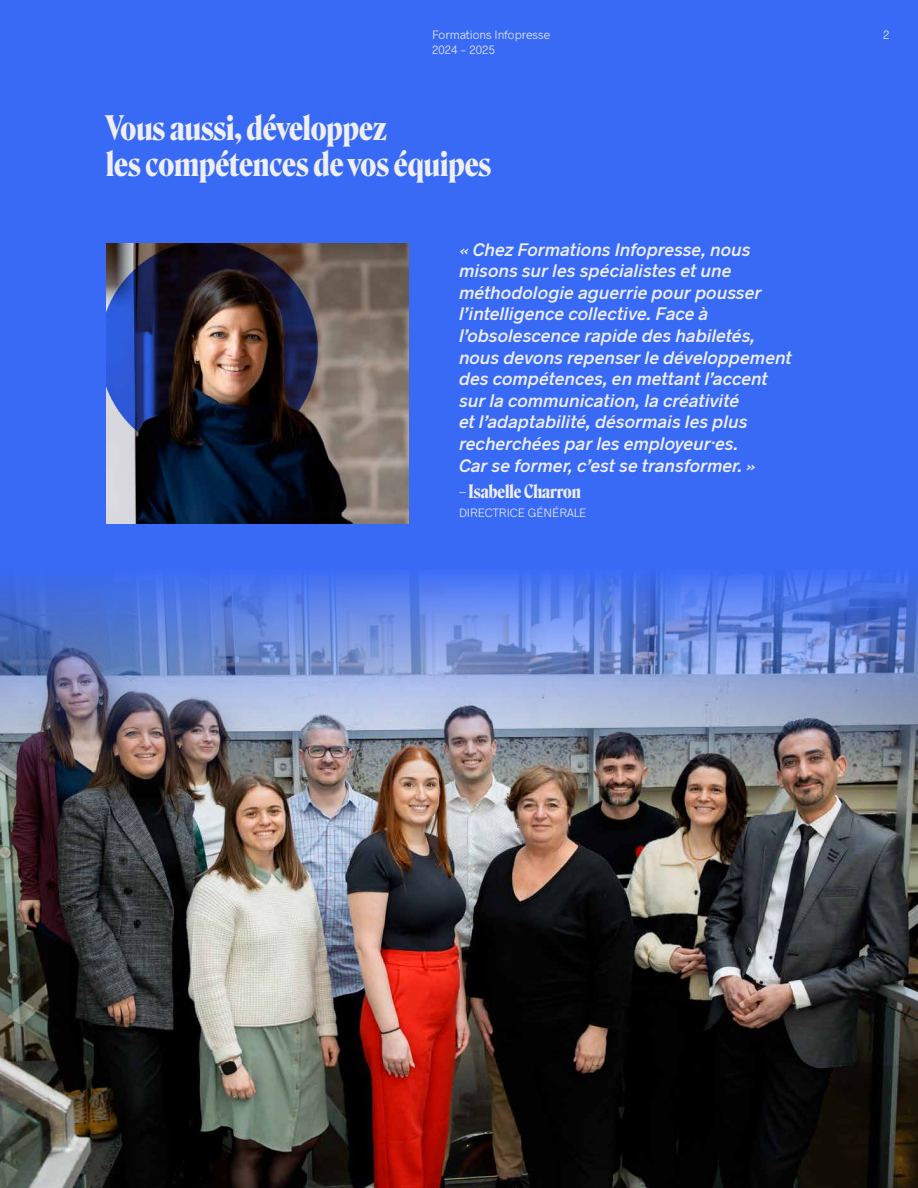
<style>
.page{position:relative;width:918px;height:1188px;background:#386af6}
.page>*{position:absolute;margin:0;border:0;box-sizing:border-box;transform-origin:0 0}
.t1{font:700 33px/36px "Roslindale Display Condensed";color:#efefef}
.t2{font:italic 600 18px/21.6px "Radnika";color:#efefef}
.t3{font:700 18px "Roslindale Display Condensed";color:#efefef}
.t4{font:300 12px "Radnika";color:#efefef}
</style>
<div class="page">
<img style="left:0;top:572px;width:918px;height:616px">
<img style="left:106px;top:243px;width:303px;height:281px">
<p class="t4" style="left:432px;top:27px;width:120px">Formations Infopresse</p>
<p class="t4" style="left:883px;top:27px;width:8px">2</p>
<p class="t4" style="left:432px;top:41px;width:64px">2024 - 2025</p>
<h1 class="t1" style="left:106px;top:108px;width:387px">Vous aussi, développez<br>les compétences de vos équipes</h1>
<p class="t2" style="left:459px;top:238px;width:334px">« Chez Formations Infopresse, nous misons sur les spécialistes et une méthodologie aguerrie pour pousser l’intelligence collective. Face à l’obsolescence rapide des habiletés, nous devons repenser le développement des compétences, en mettant l’accent sur la communication, la créativité<br>et l’adaptabilité, désormais les plus recherchées par les employeur·es.<br>Car se former, c’est se transformer. »</p>
<p class="t3" style="left:459px;top:476px;width:123px">– Isabelle Charron</p>
<p class="t4" style="left:459px;top:504px;width:129px">DIRECTRICE GÉNÉRALE</p>
</div>
